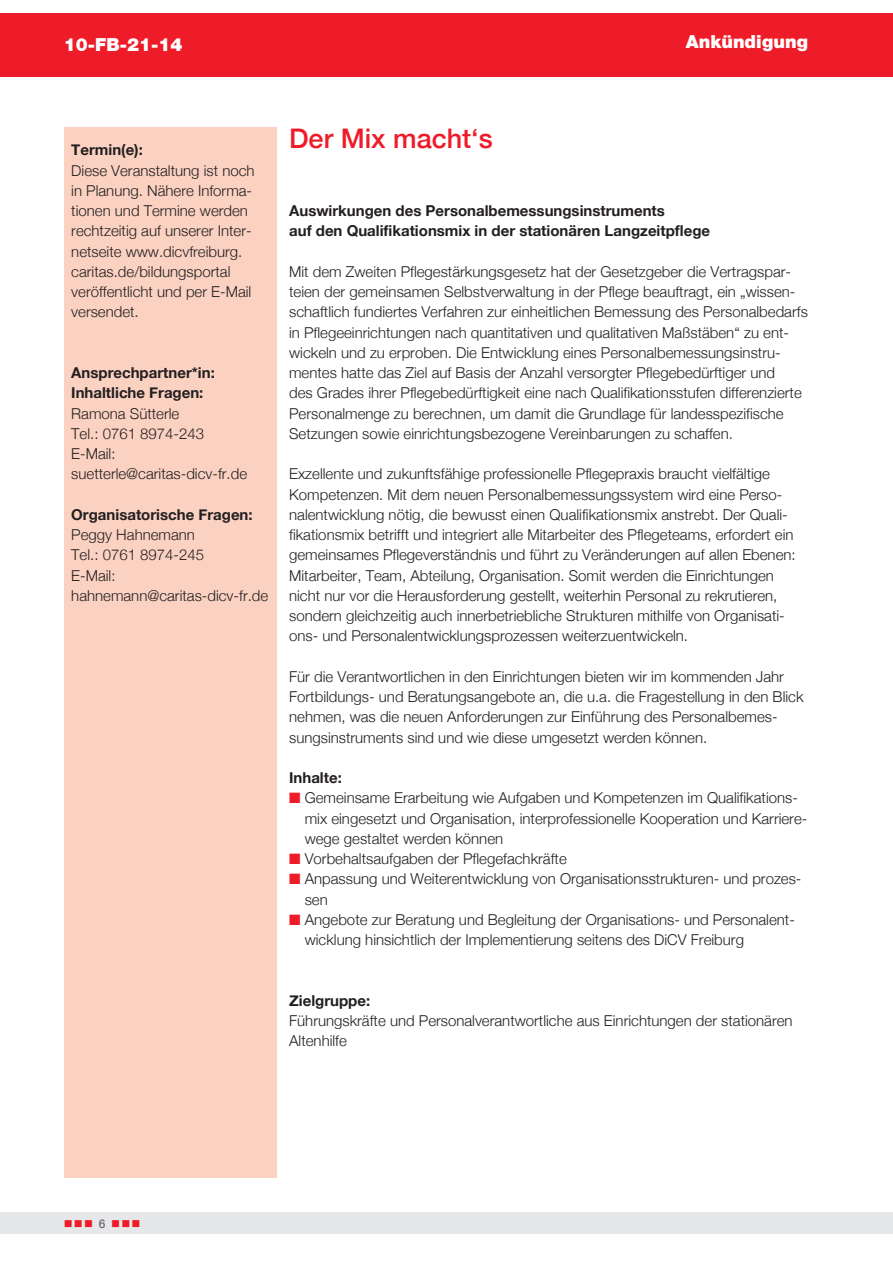
<style>
.page{position:relative;width:893px;height:1263px;background:#fff}
.page>*{position:absolute;margin:0;border:0;box-sizing:border-box;transform-origin:0 0}
.t1{font:500 27px "Helvetica Neue";color:#ee1c28}
.t2{font:900 18px "Helvetica Neue";letter-spacing:-.005em;color:#fff}
.t3{font:300 15px/20.2px "Helvetica Neue";color:#231f20}
.t4{font:700 15px/20.2px "Helvetica Neue";color:#231f20}
.t5{font:500 12px "Helvetica Neue";color:#6c6d70}
.s1{color:#ee1c28}
</style>
<div class="page">
<div style="left:0;top:1212px;width:893px;height:21px;background:#e6e7e9"></div>
<div style="left:0;top:13px;width:893px;height:64px;background:#ee1c28"></div>
<div style="left:64px;top:128px;width:212px;height:1050px;background:#fbd2c2"></div>
<p class="t2" style="left:64px;top:34px;width:120px">10-FB-21-14</p>
<p class="t2" style="left:686px;top:31px;width:124px">Ankündigung</p>
<p class="t4" style="left:71px;top:140px;width:73px">Termin(e):</p>
<p class="t3" style="left:71px;top:159px;width:185px">Diese Veranstaltung ist noch in Planung. Nähere Informa&shy;tionen und Termine werden rechtzeitig auf unserer Inter&shy;netseite www.dicvfreiburg. caritas.de/bildungsportal veröffentlicht und per E-Mail versendet.</p>
<p class="t4" style="left:71px;top:363px;width:145px">Ansprechpartner*in:<br>Inhaltliche Fragen:</p>
<p class="t3" style="left:71px;top:402px;width:177px">Ramona Sütterle<br>Tel.: 0761 8974-243<br>E-Mail: suetterle@caritas-dicv-fr.de</p>
<p class="t4" style="left:71px;top:505px;width:183px">Organisatorische Fragen:</p>
<p class="t3" style="left:71px;top:523px;width:199px">Peggy Hahnemann<br>Tel.: 0761 8974-245<br>E-Mail: hahnemann@caritas-dicv-fr.de</p>
<h1 class="t1" style="left:289px;top:116px;width:205px">Der Mix macht‘s</h1>
<p class="t4" style="left:289px;top:201px;width:422px">Auswirkungen des Personalbemessungsinstruments<br>auf den Qualifikationsmix in der stationären Langzeitpflege</p>
<p class="t3" style="left:289px;top:260px;width:520px">Mit dem Zweiten Pflegestärkungsgesetz hat der Gesetzgeber die Vertragspar&shy;teien der gemeinsamen Selbstverwaltung in der Pflege beauftragt, ein „wissen&shy;schaftlich fundiertes Verfahren zur einheitlichen Bemessung des Personalbedarfs in Pflegeeinrichtungen nach quantitativen und qualitativen Maßstäben“ zu ent&shy;wickeln und zu erproben. Die Entwicklung eines Personalbemessungsinstru&shy;mentes hatte das Ziel auf Basis der Anzahl versorgter Pflegebedürftiger und<br>des Grades ihrer Pflegebedürftigkeit eine nach Qualifikationsstufen differenzierte Personalmenge zu berechnen, um damit die Grundlage für landesspezifische Setzungen sowie einrichtungsbezogene Vereinbarungen zu schaffen.</p>
<p class="t3" style="left:289px;top:463px;width:508px">Exzellente und zukunftsfähige professionelle Pflegepraxis braucht vielfältige Kompetenzen. Mit dem neuen Personalbemessungssystem wird eine Perso&shy;nalentwicklung nötig, die bewusst einen Qualifikationsmix anstrebt. Der Quali&shy;fikationsmix betrifft und integriert alle Mitarbeiter des Pflegeteams, erfordert ein gemeinsames Pflegeverständnis und führt zu Veränderungen auf allen Ebenen:<br>Mitarbeiter, Team, Abteilung, Organisation. Somit werden die Einrichtungen nicht nur vor die Herausforderung gestellt, weiterhin Personal zu rekrutieren, sondern gleichzeitig auch innerbetriebliche Strukturen mithilfe von Organisati&shy;ons- und Personalentwicklungsprozessen weiterzuentwickeln.</p>
<p class="t3" style="left:289px;top:665px;width:516px">Für die Verantwortlichen in den Einrichtungen bieten wir im kommenden Jahr Fortbildungs- und Beratungsangebote an, die u.a. die Fragestellung in den Blick nehmen, was die neuen Anforderungen zur Einführung des Personalbemes&shy;sungsinstruments sind und wie diese umgesetzt werden können.</p>
<p class="t4" style="left:289px;top:768px;width:54px">Inhalte:</p>
<p class="t3" style="left:305px;top:787px;width:504px;text-indent:-16px"><span class="s1">■</span> Gemeinsame Erarbeitung wie Aufgaben und Kompetenzen im Qualifikations&shy;mix eingesetzt und Organisation, interprofessionelle Kooperation und Karriere&shy;wege gestaltet werden können</p>
<p class="t3" style="left:289px;top:847px;width:279px"><span class="s1">■</span> Vorbehaltsaufgaben der Pflegefachkräfte</p>
<p class="t3" style="left:305px;top:868px;width:498px;text-indent:-16px"><span class="s1">■</span> Anpassung und Weiterentwicklung von Organisationsstrukturen- und prozes&shy;sen</p>
<p class="t3" style="left:305px;top:908px;width:492px;text-indent:-16px"><span class="s1">■</span> Angebote zur Beratung und Begleitung der Organisations- und Personalent&shy;wicklung hinsichtlich der Implementierung seitens des DiCV Freiburg</p>
<p class="t4" style="left:289px;top:991px;width:83px">Zielgruppe:</p>
<p class="t3" style="left:289px;top:1009px;width:505px">Führungskräfte und Personalverantwortliche aus Einrichtungen der stationären<br>Altenhilfe</p>
<p class="t5" style="left:64px;top:1214px;width:78px"><span class="s1">■■■</span> 6 <span class="s1">■■■</span></p>
</div>
